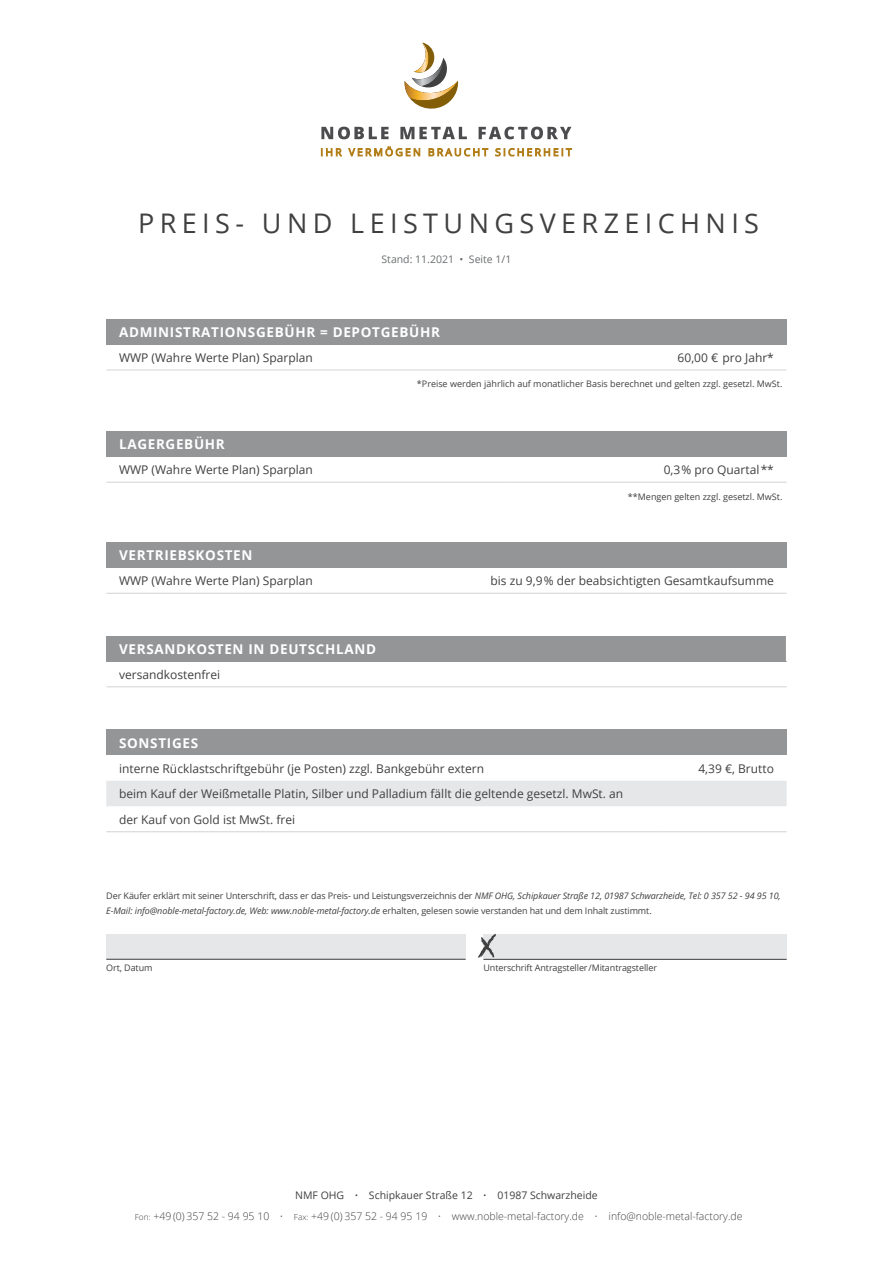
<style>
.page{position:relative;width:893px;height:1263px;background:#fff}
.page>*{position:absolute;margin:0;border:0;box-sizing:border-box;transform-origin:0 0}
.t1{font:27px "Open Sans";letter-spacing:.2em;color:#404041}
.t2{font:700 13.5px "Open Sans";letter-spacing:.05em;color:#fff}
.t3{font:12px/25.5px "Open Sans";color:#404041}
.t4{font:300 10.5px/21.3px "Open Sans";color:#404041}
.t5{font:10.5px "Open Sans";color:#6c6e70}
.t6{font:9px/15px "Open Sans";letter-spacing:-.01em;color:#404041}
.s1{font-style:italic}
.s2{font-weight:400}
.s3{font-weight:400;font-size:7.5px}
.s4{font-size:8.25px}
.s5{font-size:7.5px}
</style>
<div class="page">
<svg style="left:404px;top:46px;width:55px;height:63px"></svg>
<img style="left:414px;top:43px;width:15px;height:30px">
<svg style="left:321px;top:148px;width:21px;height:8px"></svg>
<svg style="left:349px;top:147px;width:71px;height:9px"></svg>
<svg style="left:429px;top:148px;width:59px;height:8px"></svg>
<svg style="left:496px;top:148px;width:76px;height:8px"></svg>
<svg style="left:321px;top:127px;width:68px;height:12px"></svg>
<svg style="left:400px;top:127px;width:67px;height:12px"></svg>
<svg style="left:479px;top:127px;width:92px;height:12px"></svg>
<div style="left:106px;top:319px;width:681px;height:25px;background:#939597"></div>
<hr style="left:106px;top:370px;width:319px;height:1px;background:#d5d6d8">
<hr style="left:425px;top:370px;width:362px;height:1px;background:#d5d6d8">
<div style="left:106px;top:542px;width:681px;height:26px;background:#939597"></div>
<hr style="left:106px;top:593px;width:340px;height:1px;background:#d1d2d4">
<hr style="left:446px;top:593px;width:341px;height:1px;background:#d1d2d4">
<div style="left:106px;top:431px;width:681px;height:26px;background:#939597"></div>
<hr style="left:106px;top:482px;width:404px;height:1px;background:#d1d2d4">
<hr style="left:510px;top:482px;width:277px;height:1px;background:#d1d2d4">
<div style="left:106px;top:730px;width:681px;height:25px;background:#939597"></div>
<div style="left:106px;top:781px;width:681px;height:25px;background:#e6e7e8"></div>
<hr style="left:106px;top:831px;width:553px;height:1px;background:#d1d2d4">
<hr style="left:659px;top:831px;width:128px;height:1px;background:#d1d2d4">
<div style="left:106px;top:636px;width:681px;height:25px;background:#939597"></div>
<svg style="left:786px;top:636px;width:1px;height:25px"></svg>
<hr style="left:106px;top:686px;width:681px;height:1px;background:#d1d2d4">
<div style="left:106px;top:934px;width:360px;height:25px;background:#e6e7e8"></div>
<hr style="left:106px;top:959px;width:360px;height:1px;background:#404041">
<div style="left:484px;top:934px;width:303px;height:26px;background:#e6e7e8"></div>
<svg style="left:478px;top:933px;width:18px;height:25px"></svg>
<hr style="left:484px;top:959px;width:303px;height:1px;background:#404041">
<h1 class="t1" style="left:138px;top:213px;width:622px">PREIS- UND LEISTUNGSVERZEICHNIS</h1>
<p class="t5" style="left:382px;top:255px;width:131px">Stand: 11.2021 • Seite 1/1</p>
<h2 class="t2" style="left:119px;top:324px;width:322px">ADMINISTRATIONSGEBÜHR = DEPOTGEBÜHR</h2>
<h3 class="t3" style="left:119px;top:346px;width:195px">WWP (Wahre Werte Plan) Sparplan</h3>
<h3 class="t3" style="left:678px;top:346px;width:98px">60,00 € pro Jahr*</h3>
<p class="t6" style="left:417px;top:378px;width:367px">*Preise werden jährlich auf monatlicher Basis berechnet und gelten zzgl. gesetzl. MwSt.</p>
<h2 class="t2" style="left:119px;top:436px;width:107px">LAGERGEBÜHR</h2>
<h3 class="t3" style="left:119px;top:458px;width:195px">WWP (Wahre Werte Plan) Sparplan</h3>
<h3 class="t3" style="left:664px;top:458px;width:112px">0,3% pro Quartal**</h3>
<p class="t6" style="left:628px;top:490px;width:156px">**Mengen gelten zzgl. gesetzl. MwSt.</p>
<h2 class="t2" style="left:119px;top:548px;width:135px">VERTRIEBSKOSTEN</h2>
<h3 class="t3" style="left:119px;top:569px;width:195px">WWP (Wahre Werte Plan) Sparplan</h3>
<h3 class="t3" style="left:491px;top:569px;width:285px">bis zu 9,9% der beabsichtigten Gesamtkaufsumme</h3>
<h2 class="t2" style="left:119px;top:641px;width:258px">VERSANDKOSTEN IN DEUTSCHLAND</h2>
<h3 class="t3" style="left:119px;top:663px;width:103px">versandkostenfrei</h3>
<h2 class="t2" style="left:119px;top:735px;width:81px">SONSTIGES</h2>
<h3 class="t3" style="left:119px;top:757px;width:366px">interne Rücklastschriftgebühr (je Posten) zzgl. Bankgebühr extern</h3>
<h3 class="t3" style="left:698px;top:757px;width:77px">4,39 €, Brutto</h3>
<h3 class="t3" style="left:119px;top:782px;width:506px">beim Kauf der Weißmetalle Platin, Silber und Palladium fällt die geltende gesetzl. MwSt. an der Kauf von Gold ist MwSt. frei</h3>
<p class="t6" style="left:106px;top:889px;width:676px">Der Käufer erklärt mit seiner Unterschrift, dass er das Preis- und Leistungsverzeichnis der <span class="s1">NMF OHG, Schipkauer Straße 12, 01987 Schwarzheide, Tel: 0 357 52 - 94 95 10,<br>E-Mail: info@noble-metal-factory.de, Web: www.noble-metal-factory.de</span> erhalten, gelesen sowie verstanden hat und dem Inhalt zustimmt.</p>
<p class="t6" style="left:106px;top:961px;width:48px">Ort, Datum</p>
<p class="t6" style="left:483px;top:961px;width:175px">Unterschrift Antragsteller/Mitantragsteller</p>
<p class="t4" style="left:135px;top:1186px;width:609px;text-indent:160px"><span class="s2">NMF OHG</span> <span class="s3">•</span> <span class="s2">Schipkauer Straße 12</span> <span class="s3">•</span> <span class="s2">01987 Schwarzheide<br></span><span class="s4">Fon:</span> +49 (0) 357 52 - 94 95 10 <span class="s5">•</span> <span class="s4">Fax:</span> +49 (0) 357 52 - 94 95 19 <span class="s5">•</span> www.noble-metal-factory.de <span class="s5">•</span> info@noble-metal-factory.de</p>
</div>
